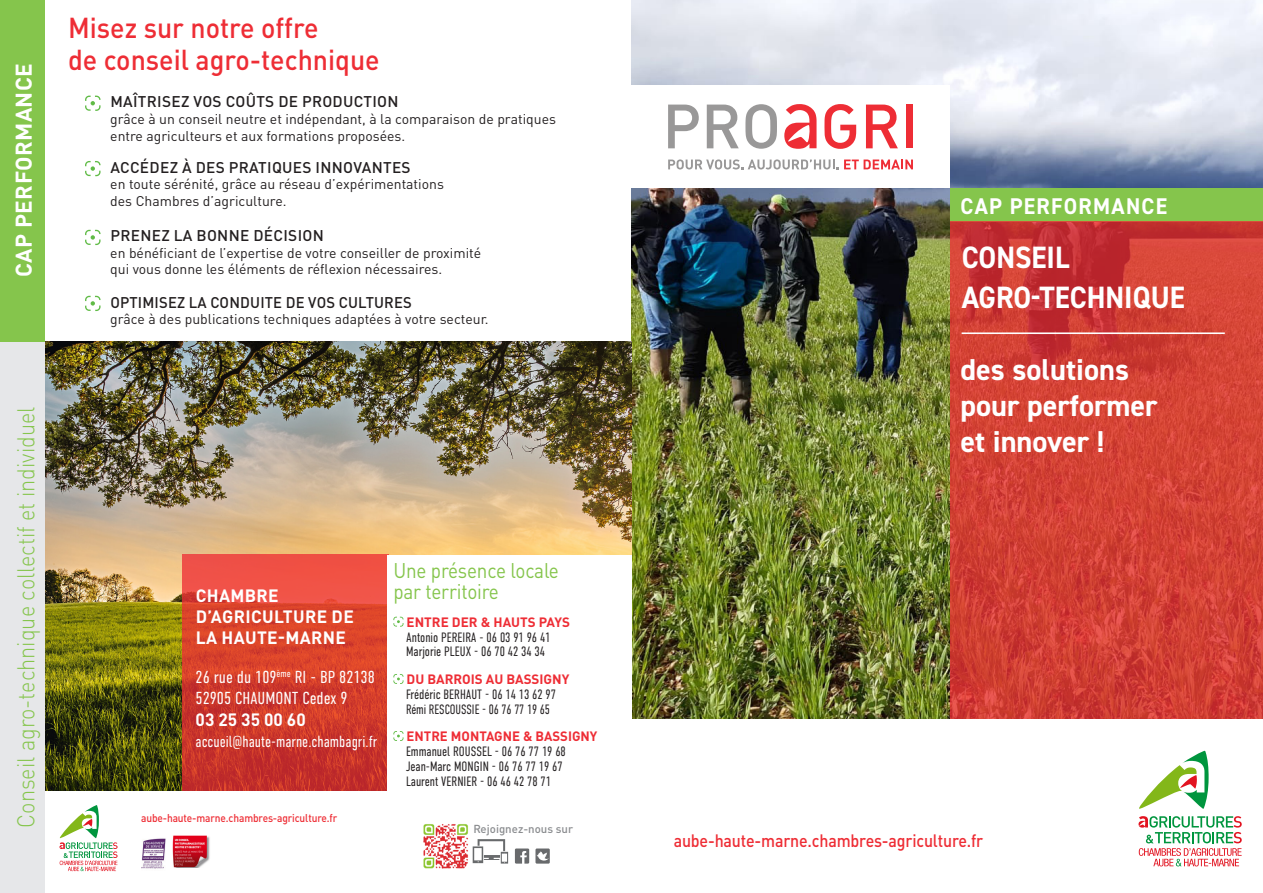
<style>
.page{position:relative;width:1263px;height:893px;background:#fff}
.page>*{position:absolute;margin:0;border:0;box-sizing:border-box;transform-origin:0 0}
.t1{font:700 30.9px/39.6px "DIN2014";color:#fff;scale:.92 1}
.t2{font:700 30.3px/36.3px "DIN2014";color:#fff}
.t3{font:500 28.5px/31.5px "DIN Pro";color:#ee2d35;scale:.94 1}
.t4{font:300 24px "DIN Pro";color:#85c54c;scale:.9 1}
.t5{font:700 22.8px "DIN2014";letter-spacing:.06em;color:#fff;scale:.95 1}
.t6{font:700 22.5px "DIN Pro";letter-spacing:.02em;color:#fff}
.t7{font:21px/21px "DIN Pro";letter-spacing:-.01em;color:#85c54c;scale:.9 1}
.t8{font:700 17.7px/21.1px "DIN Pro";letter-spacing:.02em;color:#fff}
.t9{font:500 17.7px "DIN Pro";letter-spacing:-.01em;color:#ee2d35;scale:.9 1}
.t10{font:300 17.4px/21.1px "DIN Condensed";color:#fff}
.t11{font:300 16.05px "DIN Condensed";color:#fff;scale:.95 1}
.t12{font:500 15.3px "DIN Pro";letter-spacing:.02em;color:#231f20}
.t13{font:500 15.3px "DIN Pro";letter-spacing:.02em;color:#231f20;scale:.96 1}
.t14{font:13.95px/16.8px "DIN Pro";color:#231f20}
.t15{font:300 13.5px/14.9px "DIN Condensed";letter-spacing:-.005em;color:#231f20;scale:.95 1}
.t16{font:700 13.35px "DIN Pro";color:#ee2d35}
.t17{font:500 11.4px "DIN Pro";color:#8a8c8f}
.t18{font:500 11.25px "DIN Pro";letter-spacing:-.01em;color:#ee2d35;scale:.9 1}
</style>
<div class="page">
<img style="left:631px;top:0;width:632px;height:719px">
<svg style="left:1139px;top:751px;width:70px;height:58px"></svg>
<svg style="left:1138px;top:816px;width:104px;height:50px"></svg>
<div style="left:631px;top:86px;width:319px;height:102px;background:#fff"></div>
<svg style="left:824px;top:104px;width:32px;height:45px"></svg>
<svg style="left:668px;top:159px;width:245px;height:10px"></svg>
<svg style="left:668px;top:105px;width:31px;height:43px"></svg>
<svg style="left:707px;top:105px;width:32px;height:43px"></svg>
<svg style="left:745px;top:104px;width:32px;height:45px"></svg>
<svg style="left:866px;top:105px;width:32px;height:43px"></svg>
<div style="left:906px;top:105px;width:7px;height:43px;background:#ee2d35"></div>
<svg style="left:784px;top:104px;width:32px;height:45px"></svg>
<div style="left:950px;top:188px;width:313px;height:33px;background:#85c54c"></div>
<svg style="left:950px;top:222px;width:313px;height:497px;background:#d03e34"></svg>
<hr style="left:961px;top:332px;width:264px;height:2px;background:#fff">
<img style="left:45px;top:341px;width:586px;height:450px">
<svg style="left:183px;top:555px;width:204px;height:236px;background:#d63f30"></svg>
<div style="left:387px;top:555px;width:245px;height:237px;background:#fff"></div>
<svg style="left:393px;top:617px;width:10px;height:10px"></svg>
<svg style="left:393px;top:674px;width:10px;height:10px"></svg>
<svg style="left:393px;top:731px;width:10px;height:10px"></svg>
<svg style="left:515px;top:848px;width:14px;height:16px"></svg>
<svg style="left:535px;top:848px;width:15px;height:16px"></svg>
<svg style="left:473px;top:839px;width:35px;height:25px"></svg>
<img style="left:423px;top:824px;width:45px;height:45px">
<img style="left:141px;top:838px;width:25px;height:31px">
<img style="left:172px;top:836px;width:38px;height:32px">
<svg style="left:60px;top:805px;width:58px;height:66px"></svg>
<div style="left:0;top:0;width:45px;height:893px;background:#e6e7e9"></div>
<svg style="left:85px;top:96px;width:16px;height:15px"></svg>
<svg style="left:85px;top:161px;width:16px;height:15px"></svg>
<svg style="left:85px;top:230px;width:16px;height:15px"></svg>
<svg style="left:85px;top:296px;width:16px;height:15px"></svg>
<div style="left:0;top:0;width:45px;height:341px;background:#85c54c"></div>
<h3 class="t6" style="left:5px;top:277px;width:215px;rotate:-90deg">CAP PERFORMANCE</h3>
<h3 class="t3" style="left:68px;top:9px;width:333px">Misez sur notre offre<br>de conseil agro-technique</h3>
<p class="t12" style="left:110px;top:89px;width:290px">MAÎTRISEZ VOS COÛTS DE PRODUCTION</p>
<p class="t14" style="left:110px;top:110px;width:447px">grâce à un conseil neutre et indépendant, à la comparaison de pratiques entre agriculteurs et aux formations proposées.</p>
<p class="t12" style="left:110px;top:155px;width:302px">ACCÉDEZ À DES PRATIQUES INNOVANTES</p>
<p class="t14" style="left:110px;top:175px;width:335px">en toute sérénité, grâce au réseau d’expérimentations des Chambres d’agriculture.</p>
<p class="t12" style="left:110px;top:223px;width:215px">PRENEZ LA BONNE DÉCISION</p>
<p class="t14" style="left:110px;top:243px;width:372px">en bénéficiant de l’expertise de votre conseiller de proximité qui vous donne les éléments de réflexion nécessaires.</p>
<p class="t13" style="left:110px;top:290px;width:316px">OPTIMISEZ LA CONDUITE DE VOS CULTURES</p>
<p class="t14" style="left:110px;top:310px;width:380px">grâce à des publications techniques adaptées à votre secteur.</p>
<h3 class="t4" style="left:10px;top:828px;width:469px;rotate:-90deg">Conseil agro-technique collectif et individuel</h3>
<p class="t8" style="left:196px;top:582px;width:160px">CHAMBRE<br>D’AGRICULTURE DE<br>LA HAUTE-MARNE</p>
<p class="t10" style="left:196px;top:667px;width:181px">26 rue du 109<sup>ème</sup> RI - BP 82138<br>52905 CHAUMONT Cedex 9</p>
<p class="t8" style="left:196px;top:706px;width:112px">03 25 35 00 60</p>
<p class="t11" style="left:196px;top:732px;width:193px">accueil@haute-marne.chambagri.fr</p>
<p class="t18" style="left:141px;top:809px;width:219px">aube-haute-marne.chambres-agriculture.fr</p>
<h3 class="t7" style="left:393px;top:559px;width:185px">Une présence locale par territoire</h3>
<p class="t16" style="left:407px;top:611px;width:165px">ENTRE DER &amp; HAUTS PAYS</p>
<p class="t15" style="left:406px;top:629px;width:153px">Antonio PEREIRA - 06 03 91 96 41<br>Marjorie PLEUX - 06 70 42 34 34</p>
<p class="t16" style="left:407px;top:668px;width:164px">DU BARROIS AU BASSIGNY</p>
<p class="t15" style="left:406px;top:687px;width:159px">Frédéric BERHAUT - 06 14 13 62 97<br>Rémi RESCOUSSIE - 06 76 77 19 65</p>
<p class="t16" style="left:407px;top:725px;width:192px">ENTRE MONTAGNE &amp; BASSIGNY</p>
<p class="t15" style="left:406px;top:744px;width:170px">Emmanuel ROUSSEL - 06 76 77 19 68<br>Jean-Marc MONGIN - 06 76 77 19 67<br>Laurent VERNIER - 06 46 42 78 71</p>
<p class="t17" style="left:473px;top:820px;width:101px">Rejoignez-nous sur</p>
<h3 class="t5" style="left:961px;top:190px;width:219px">CAP PERFORMANCE</h3>
<h1 class="t1" style="left:962px;top:237px;width:244px">CONSEIL<br>AGRO-TECHNIQUE</h1>
<h2 class="t2" style="left:960px;top:351px;width:199px">des solutions pour performer et innover !</h2>
<p class="t9" style="left:674px;top:827px;width:345px">aube-haute-marne.chambres-agriculture.fr</p>
</div>
